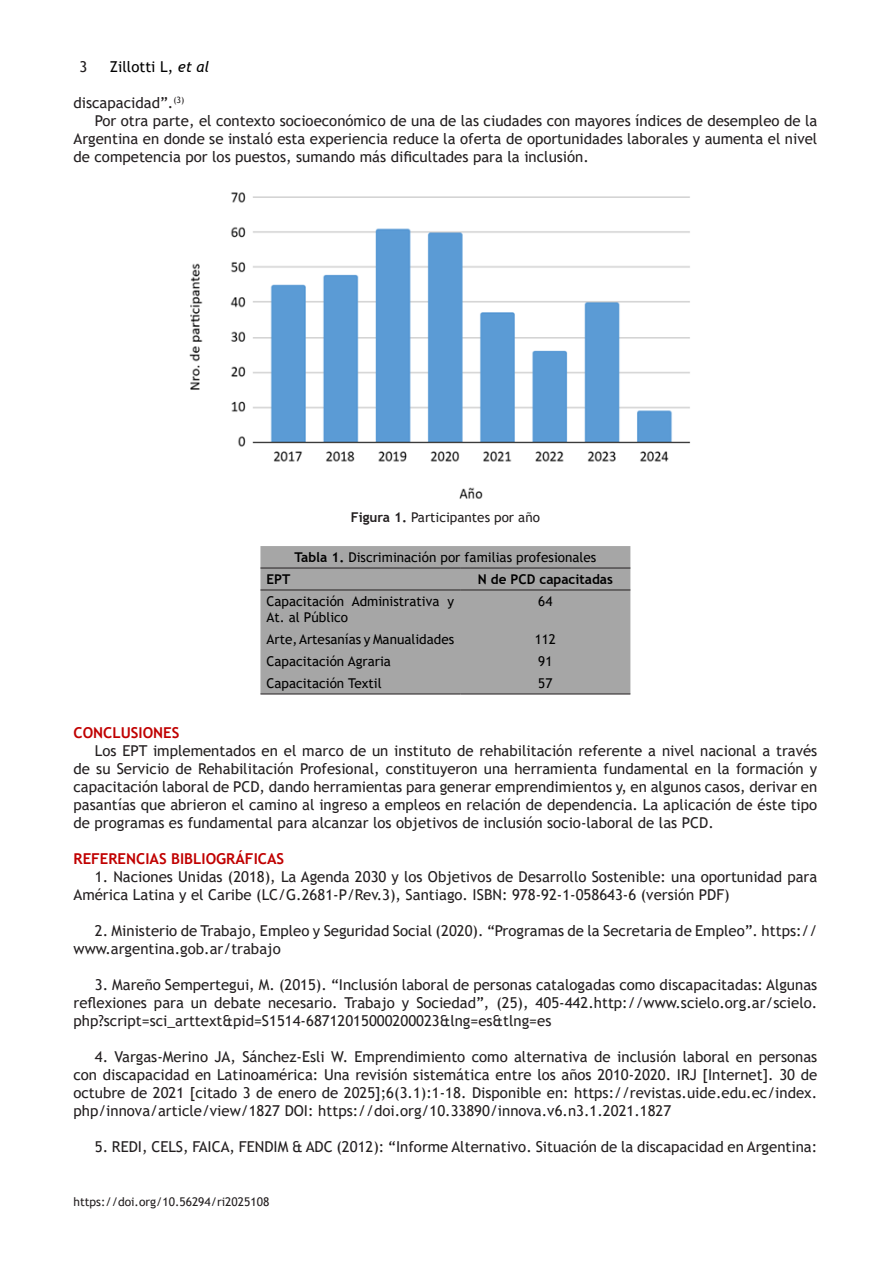
<style>
.page{position:relative;width:893px;height:1263px;background:#fff}
.page>*{position:absolute;margin:0;border:0;box-sizing:border-box;transform-origin:0 0}
.t1{font:15px/18px "Trebuchet MS";color:#231f20;text-align:justify}
.t2{font:700 15px "Trebuchet MS";color:#c00000}
.t3{font:15px "Trebuchet MS";color:#000}
.t4{font:13.5px/16.2px "Trebuchet MS";color:#000}
.t5{font:13.5px "Trebuchet MS";color:#231f20}
.t6{font:700 13.5px "Trebuchet MS";color:#000}
.t7{font:12px "Trebuchet MS";color:#231f20}
.s1{font-style:italic}
.s2{font-weight:700}
</style>
<div class="page">
<img style="left:189px;top:192px;width:502px;height:307px">
<div style="left:260px;top:546px;width:370px;height:148px;background:#a6a6a6"></div>
<hr style="left:260px;top:568px;width:200px;height:1px;background:#231f20">
<hr style="left:460px;top:568px;width:170px;height:1px;background:#231f20">
<hr style="left:260px;top:590px;width:200px;height:1px;background:#231f20">
<hr style="left:460px;top:590px;width:170px;height:1px;background:#231f20">
<hr style="left:260px;top:694px;width:200px;height:1px;background:#231f20">
<hr style="left:460px;top:694px;width:170px;height:1px;background:#231f20">
<p class="t1" style="left:80px;top:58px;width:9px">3</p>
<p class="t3" style="left:110px;top:57px;width:101px">Zillotti L, <span class="s1">et al</span></p>
<p class="t1" style="left:74px;top:94px;width:112px">discapacidad”.<sup>(3)</sup></p>
<p class="t1" style="left:74px;top:112px;width:745px;text-indent:21px">Por otra parte, el contexto socioeconómico de una de las ciudades con mayores índices de desempleo de la Argentina en donde se instaló esta experiencia reduce la oferta de oportunidades laborales y aumenta el nivel de competencia por los puestos, sumando más dificultades para la inclusión.</p>
<p class="t5" style="left:351px;top:509px;width:191px"><span class="s2">Figura 1.</span> Participantes por año</p>
<p class="t4" style="left:294px;top:549px;width:303px"><span class="s2">Tabla 1.</span> Discriminación por familias profesionales</p>
<p class="t6" style="left:266px;top:571px;width:25px">EPT</p>
<p class="t6" style="left:478px;top:571px;width:137px">N de PCD capacitadas</p>
<p class="t4" style="left:266px;top:593px;width:189px">Capacitación Administrativa y<br>At. al Público</p>
<p class="t4" style="left:538px;top:593px;width:16px">64</p>
<p class="t4" style="left:266px;top:631px;width:189px">Arte, Artesanías y Manualidades</p>
<p class="t4" style="left:535px;top:631px;width:23px">112</p>
<p class="t4" style="left:266px;top:653px;width:126px">Capacitación Agraria</p>
<p class="t4" style="left:538px;top:653px;width:16px">91</p>
<p class="t4" style="left:266px;top:675px;width:117px">Capacitación Textil</p>
<p class="t4" style="left:538px;top:675px;width:16px">57</p>
<p class="t2" style="left:74px;top:723px;width:107px">CONCLUSIONES</p>
<p class="t1" style="left:74px;top:742px;width:745px;text-indent:21px">Los EPT implementados en el marco de un instituto de rehabilitación referente a nivel nacional a través de su Servicio de Rehabilitación Profesional, constituyeron una herramienta fundamental en la formación y capacitación laboral de PCD, dando herramientas para generar emprendimientos y, en algunos casos, derivar en pasantías que abrieron el camino al ingreso a empleos en relación de dependencia. La aplicación de éste tipo de programas es fundamental para alcanzar los objetivos de inclusión socio-laboral de las PCD.</p>
<p class="t2" style="left:74px;top:849px;width:212px">REFERENCIAS BIBLIOGRÁFICAS</p>
<p class="t1" style="left:74px;top:868px;width:745px;text-indent:21px">1. Naciones Unidas (2018), La Agenda 2030 y los Objetivos de Desarrollo Sostenible: una oportunidad para<br>América Latina y el Caribe (LC/G.2681-P/Rev.3), Santiago. ISBN: 978-92-1-058643-6 (versión PDF)</p>
<p class="t1" style="left:74px;top:922px;width:745px;text-indent:21px">2. Ministerio de Trabajo, Empleo y Seguridad Social (2020). “Programas de la Secretaria de Empleo”. https:// www.argentina.gob.ar/trabajo</p>
<p class="t1" style="left:74px;top:976px;width:745px;text-indent:21px">3. Mareño Sempertegui, M. (2015). “Inclusión laboral de personas catalogadas como discapacitadas: Algunas reflexiones para un debate necesario. Trabajo y Sociedad”, (25), 405-442.http://www.scielo.org.ar/scielo. php?script=sci_arttext&amp;pid=S1514-68712015000200023&amp;lng=es&amp;tlng=es</p>
<p class="t1" style="left:74px;top:1048px;width:745px;text-indent:21px">4. Vargas-Merino JA, Sánchez-Esli W. Emprendimiento como alternativa de inclusión laboral en personas con discapacidad en Latinoamérica: Una revisión sistemática entre los años 2010-2020. IRJ [Internet]. 30 de octubre de 2021 [citado 3 de enero de 2025];6(3.1):1-18. Disponible en: https://revistas.uide.edu.ec/index. php/innova/article/view/1827 DOI: https://doi.org/10.33890/innova.v6.n3.1.2021.1827</p>
<p class="t1" style="left:95px;top:1138px;width:724px">5. REDI, CELS, FAICA, FENDIM &amp; ADC (2012): “Informe Alternativo. Situación de la discapacidad en Argentina:</p>
<p class="t7" style="left:74px;top:1194px;width:197px">https://doi.org/10.56294/ri2025108</p>
</div>
